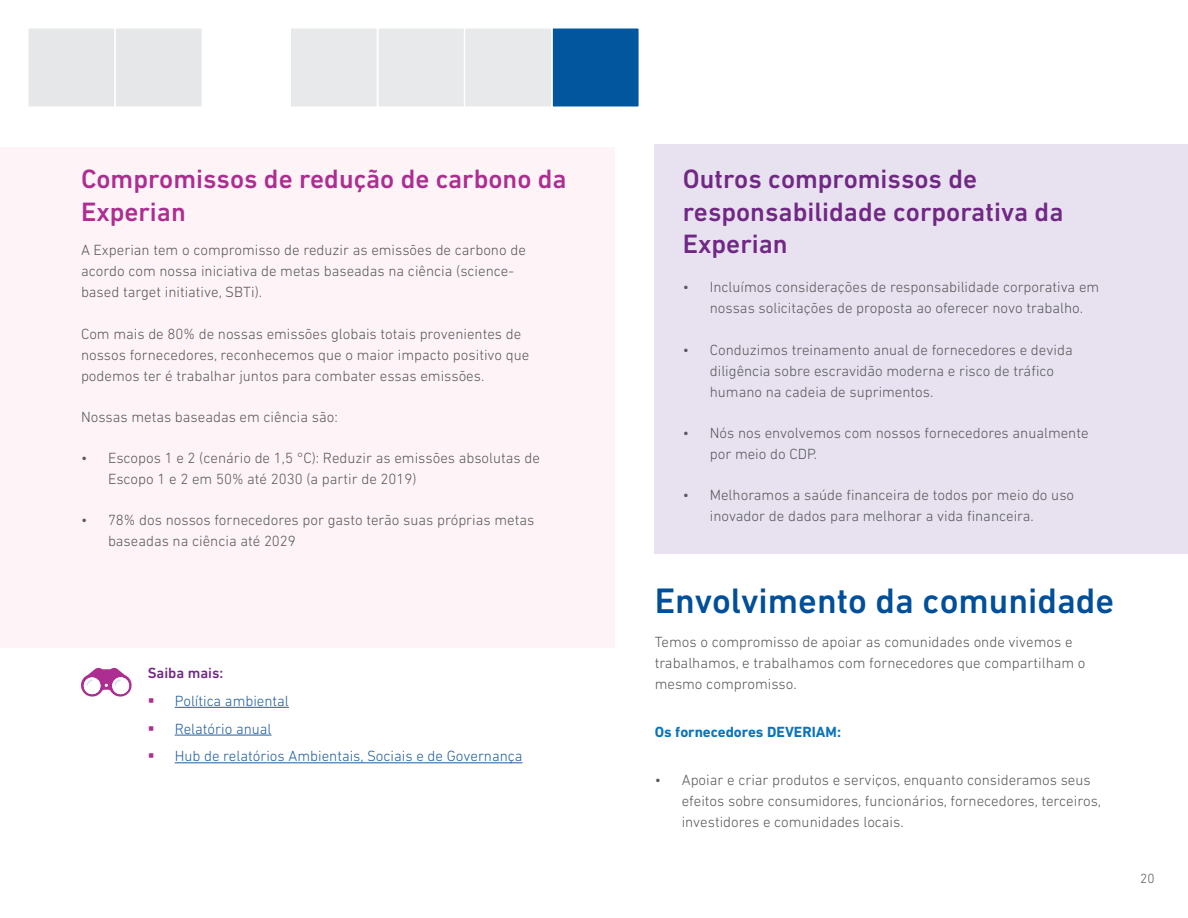
<style>
.page{position:relative;width:1188px;height:918px;background:#fff}
.page>*{position:absolute;margin:0;border:0;box-sizing:border-box;transform-origin:0 0}
.t1{font:500 36px "DIN Next W1 G";color:#004f9a}
.t2{font:500 27px/32.4px "DIN Next W1 G";color:#702884}
.t3{font:500 27px/32.4px "DIN Next W1 G";color:#ad2e91}
.t4{font:300 15px/21px "DIN Next W1 G";color:#58595b}
.t5{font:300 15px "DIN Next W1 G";color:#215e9e}
.t6{font:700 15px "DIN Next W1 G";color:#0b74bb}
.t7{font:500 15px "DIN Next W1 G";color:#702884}
.t8{font:300 13.5px "DIN Next W1 G";color:#58595b}
.s1{color:#ad2e91}
</style>
<div class="page">
<div style="left:0;top:147px;width:614px;height:501px;background:#fef3f7"></div>
<hr style="left:175px;top:707px;width:114px;height:1px;background:#215e9e">
<hr style="left:175px;top:735px;width:97px;height:1px;background:#215e9e">
<hr style="left:175px;top:762px;width:347px;height:1px;background:#215e9e">
<svg style="left:81px;top:668px;width:51px;height:29px"></svg>
<div style="left:655px;top:144px;width:533px;height:410px;background:#e8e1f0"></div>
<div style="left:290px;top:27px;width:88px;height:81px;background:#e7e9ea;border:2px solid #fff"></div>
<div style="left:377px;top:27px;width:89px;height:81px;background:#e7e9ea;border:2px solid #fff"></div>
<div style="left:464px;top:27px;width:88px;height:81px;background:#e7e9ea;border:2px solid #fff"></div>
<div style="left:551px;top:27px;width:89px;height:81px;background:#01569e;border:2px solid #fff"></div>
<div style="left:114px;top:27px;width:89px;height:81px;background:#e6e7e8;border:2px solid #fff"></div>
<div style="left:27px;top:27px;width:89px;height:81px;background:#e6e7e8;border:2px solid #fff"></div>
<h2 class="t3" style="left:81px;top:163px;width:487px">Compromissos de redução de carbono da<br>Experian</h2>
<p class="t4" style="left:81px;top:240px;width:446px">A Experian tem o compromisso de reduzir as emissões de carbono de acordo com nossa iniciativa de metas baseadas na ciência (science&shy;based target initiative, SBTi).</p>
<p class="t4" style="left:81px;top:323px;width:450px">Com mais de 80% de nossas emissões globais totais provenientes de nossos fornecedores, reconhecemos que o maior impacto positivo que podemos ter é trabalhar juntos para combater essas emissões.</p>
<p class="t4" style="left:81px;top:406px;width:258px">Nossas metas baseadas em ciência são:</p>
<p class="t4" style="left:108px;top:447px;width:433px;text-indent:-27px">• Escopos 1 e 2 (cenário de 1,5 °C): Reduzir as emissões absolutas de<br>Escopo 1 e 2 em 50% até 2030 (a partir de 2019)</p>
<p class="t4" style="left:108px;top:510px;width:428px;text-indent:-27px">• 78% dos nossos fornecedores por gasto terão suas próprias metas baseadas na ciência até 2029</p>
<p class="t7" style="left:148px;top:664px;width:77px">Saiba mais:</p>
<p class="t5" style="left:148px;top:692px;width:143px"><span class="s1">▪</span> Política ambiental</p>
<p class="t5" style="left:148px;top:720px;width:125px"><span class="s1">▪</span> Relatório anual</p>
<p class="t5" style="left:148px;top:748px;width:376px"><span class="s1">▪</span> Hub de relatórios Ambientais, Sociais e de Governança</p>
<h2 class="t2" style="left:683px;top:163px;width:382px">Outros compromissos de responsabilidade corporativa da<br>Experian</h2>
<p class="t4" style="left:710px;top:277px;width:391px;text-indent:-27px">• Incluímos considerações de responsabilidade corporativa em nossas solicitações de proposta ao oferecer novo trabalho.</p>
<p class="t4" style="left:710px;top:339px;width:364px;text-indent:-27px">• Conduzimos treinamento anual de fornecedores e devida diligência sobre escravidão moderna e risco de tráfico humano na cadeia de suprimentos.</p>
<p class="t4" style="left:710px;top:422px;width:380px;text-indent:-27px">• Nós nos envolvemos com nossos fornecedores anualmente por meio do CDP.</p>
<p class="t4" style="left:710px;top:484px;width:366px;text-indent:-27px">• Melhoramos a saúde financeira de todos por meio do uso inovador de dados para melhorar a vida financeira.</p>
<h1 class="t1" style="left:655px;top:579px;width:461px">Envolvimento da comunidade</h1>
<p class="t4" style="left:655px;top:631px;width:432px">Temos o compromisso de apoiar as comunidades onde vivemos e trabalhamos, e trabalhamos com fornecedores que compartilham o mesmo compromisso.</p>
<p class="t6" style="left:655px;top:723px;width:188px">Os fornecedores DEVERIAM:</p>
<p class="t4" style="left:682px;top:769px;width:421px;text-indent:-27px">• Apoiar e criar produtos e serviços, enquanto consideramos seus efeitos sobre consumidores, funcionários, fornecedores, terceiros, investidores e comunidades locais.</p>
<p class="t8" style="left:1140px;top:870px;width:16px">20</p>
</div>
